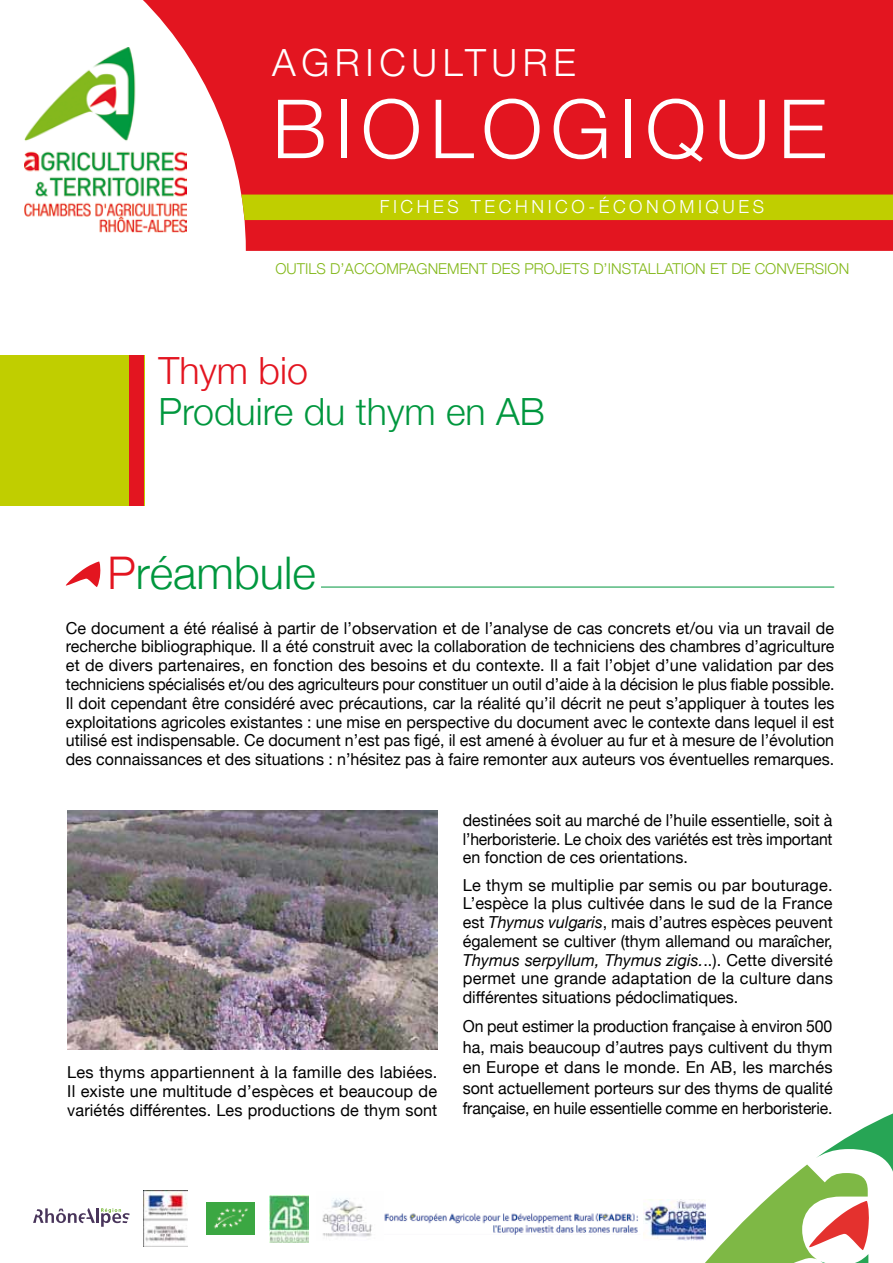
<style>
.page{position:relative;width:893px;height:1263px;background:#fff}
.page>*{position:absolute;margin:0;border:0;box-sizing:border-box;transform-origin:0 0}
.t1{font:300 81.75px "Helvetica Neue";letter-spacing:.1em;color:#fff}
.t2{font:300 45px "Helvetica Neue";color:#00973e}
.t3{font:300 37.5px "Helvetica Neue";color:#00973e}
.t4{font:300 37.5px "Helvetica Neue";letter-spacing:.15em;color:#fff}
.t5{font:300 37.5px "Helvetica Neue";color:#e31520}
.t6{font:300 18px "Helvetica Neue";letter-spacing:.2em;color:#fff}
.t7{font:16.5px/18.8px "Helvetica Neue";color:#000;text-align:justify}
.t8{font:16.5px/20.5px "Helvetica Neue";color:#000;text-align:justify;scale:.96 1}
.t9{font:300 15px "Helvetica Neue";color:#83b81a}
.s1{color:#e31520}
.s2{font-style:italic}
</style>
<div class="page">
<img style="left:24px;top:57px;width:83px;height:176px">
<svg style="left:107px;top:0;width:786px;height:251px;fill:#e31520"></svg>
<svg style="left:667px;top:1113px;width:226px;height:150px"></svg>
<div style="left:0;top:355px;width:144px;height:151px;background:#c0ce00"></div>
<div style="left:130px;top:355px;width:14px;height:151px;background:#e31520"></div>
<div style="left:241px;top:195px;width:652px;height:25px;background:#c0ce00"></div>
<svg style="left:66px;top:561px;width:35px;height:26px"></svg>
<hr style="left:321px;top:587px;width:513px;height:1px;background:#00973e">
<hr style="left:96px;top:1208px;width:3px;height:15px;background:#48345a">
<svg style="left:101px;top:1208px;width:29px;height:19px"></svg>
<svg style="left:33px;top:1208px;width:62px;height:15px"></svg>
<img style="left:144px;top:1190px;width:43px;height:56px">
<img style="left:206px;top:1203px;width:48px;height:32px">
<img style="left:269px;top:1195px;width:39px;height:47px">
<img style="left:643px;top:1200px;width:63px;height:41px">
<img style="left:384px;top:1213px;width:254px;height:22px">
<img style="left:322px;top:1198px;width:50px;height:39px">
<img style="left:67px;top:810px;width:370px;height:240px">
<h3 class="t4" style="left:272px;top:33px;width:305px">AGRICULTURE</h3>
<h1 class="t1" style="left:272px;top:63px;width:556px">BIOLOGIQUE</h1>
<p class="t6" style="left:380px;top:192px;width:386px">FICHES TECHNICO-ÉCONOMIQUES</p>
<p class="t9" style="left:275px;top:257px;width:575px">OUTILS D’ACCOMPAGNEMENT DES PROJETS D’INSTALLATION ET DE CONVERSION</p>
<h3 class="t5" style="left:159px;top:341px;width:151px">THYM BIO</h3>
<h3 class="t3" style="left:159px;top:381px;width:384px">PRODUIRE DU THYM EN AB</h3>
<h2 class="t2" style="left:107px;top:536px;width:210px"><span class="s1">P</span>RÉAMBULE</h2>
<p class="t7" style="left:66px;top:617px;width:770px">Ce document a été réalisé à partir de l’observation et de l’analyse de cas concrets et/ou via un travail de recherche bibliographique. Il a été construit avec la collaboration de techniciens des chambres d’agriculture et de divers partenaires, en fonction des besoins et du contexte. Il a fait l’objet d’une validation par des techniciens spécialisés et/ou des agriculteurs pour constituer un outil d’aide à la décision le plus fiable possible.<br>Il doit cependant être considéré avec précautions, car la réalité qu’il décrit ne peut s’appliquer à toutes les exploitations agricoles existantes : une mise en perspective du document avec le contexte dans lequel il est utilisé est indispensable. Ce document n’est pas figé, il est amené à évoluer au fur et à mesure de l’évolution des connaissances et des situations : n’hésitez pas à faire remonter aux auteurs vos éventuelles remarques.</p>
<p class="t7" style="left:67px;top:1062px;width:372px">Les thyms appartiennent à la famille des labiées.<br>Il existe une multitude d’espèces et beaucoup de variétés différentes. Les productions de thym sont</p>
<p class="t7" style="left:463px;top:809px;width:371px">destinées soit au marché de l’huile essentielle, soit à l’herboristerie. Le choix des variétés est très important en fonction de ces orientations.</p>
<p class="t7" style="left:463px;top:874px;width:372px">Le thym se multiplie par semis ou par bouturage.<br>L’espèce la plus cultivée dans le sud de la France est <span class="s2">Thymus vulgaris</span>, mais d’autres espèces peuvent également se cultiver (thym allemand ou maraîcher, <span class="s2">Thymus serpyllum, Thymus zigis.</span>..). Cette diversité permet une grande adaptation de la culture dans différentes situations pédoclimatiques.</p>
<p class="t8" style="left:463px;top:1015px;width:387px">On peut estimer la production française à environ 500 ha, mais beaucoup d’autres pays cultivent du thym en Europe et dans le monde. En AB, les marchés sont actuellement porteurs sur des thyms de qualité française, en huile essentielle comme en herboristerie.</p>
</div>
